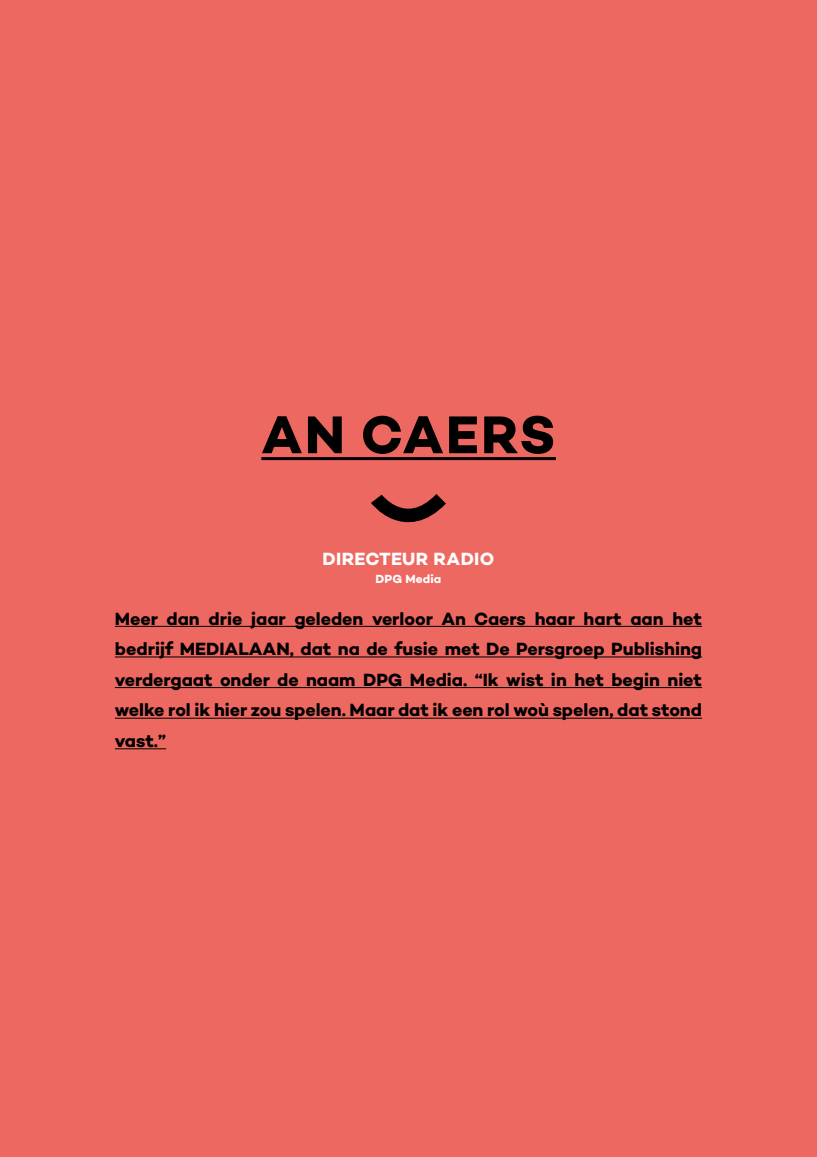
<style>
.page{position:relative;width:817px;height:1157px;background:#fff}
.page>*{position:absolute;margin:0;border:0;box-sizing:border-box;transform-origin:0 0}
.t1{font:700 54px "Campton";letter-spacing:.04em;color:#000}
.t2{font:700 18px/30.6px "Campton";letter-spacing:-.005em;color:#000;text-align:justify}
.t3{font:700 18px "Campton";letter-spacing:.02em;color:#fff}
.t4{font:700 12px "Campton";letter-spacing:.01em;color:#fff}
</style>
<div class="page">
<div style="left:0;top:0;width:816px;height:1157px;background:#ed6860"></div>
<hr style="left:261px;top:457px;width:295px;height:3px;background:#000">
<svg style="left:371px;top:494px;width:75px;height:29px"></svg>
<hr style="left:115px;top:626px;width:587px;height:1px;background:#000">
<hr style="left:115px;top:656px;width:587px;height:1px;background:#000">
<hr style="left:115px;top:687px;width:587px;height:1px;background:#000">
<hr style="left:115px;top:717px;width:587px;height:1px;background:#000">
<hr style="left:115px;top:748px;width:51px;height:1px;background:#000">
<h1 class="t1" style="left:261px;top:400px;width:296px">AN CAERS</h1>
<p class="t3" style="left:322px;top:547px;width:173px">DIRECTEUR RADIO</p>
<p class="t4" style="left:375px;top:571px;width:67px">DPG Media</p>
<p class="t2" style="left:115px;top:603px;width:588px">Meer dan drie jaar geleden verloor An Caers haar hart aan het bedrijf MEDIALAAN, dat na de fusie met De Persgroep Publishing verdergaat onder de naam DPG Media. “Ik wist in het begin niet welke rol ik hier zou spelen. Maar dat ik een rol woù spelen, dat stond vast.”</p>
</div>
